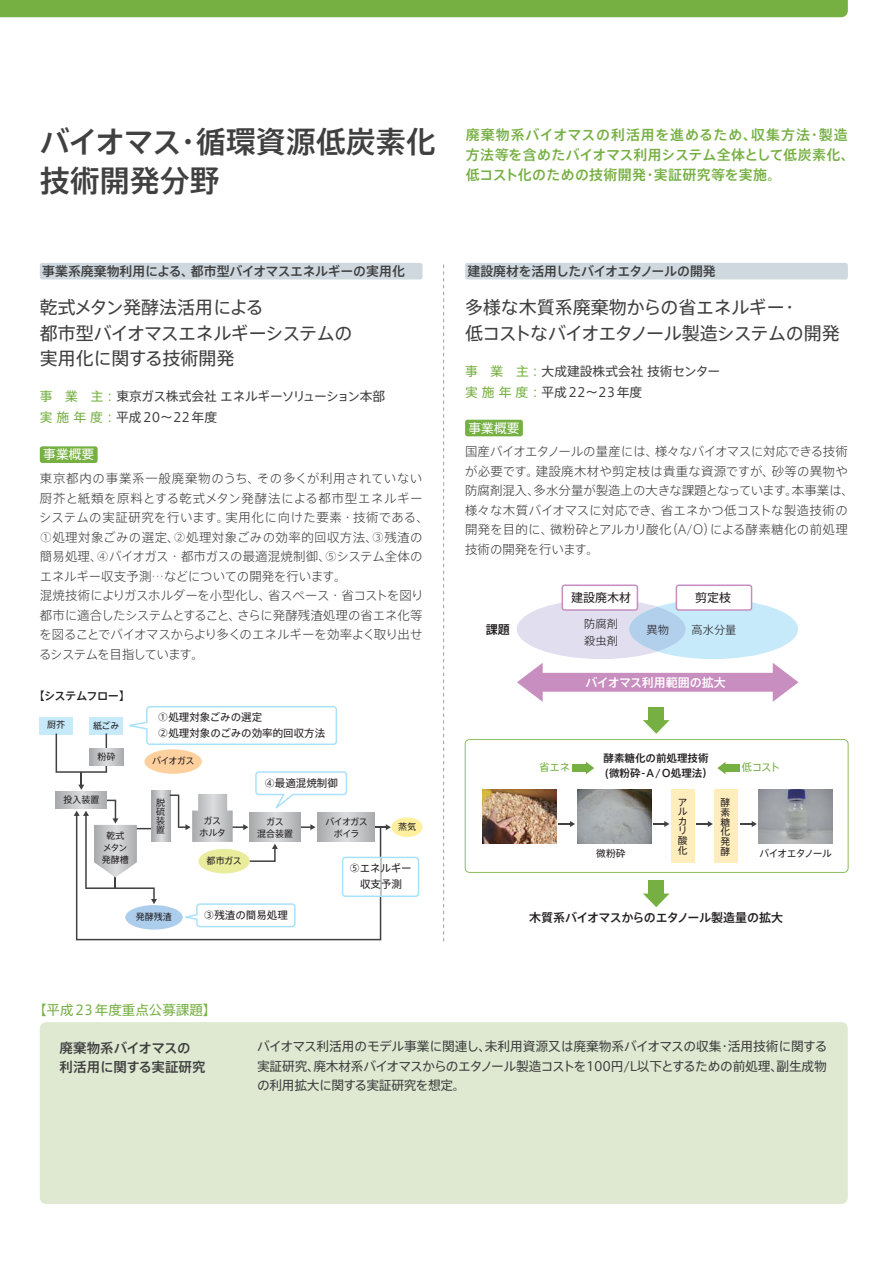
<style>
.page{position:relative;width:893px;height:1263px;background:#fff}
.page>*{position:absolute;margin:0;border:0;box-sizing:border-box;transform-origin:0 0}
.t1{font:30px/39px "Axis Std Medium 90 pv RKSJ H";color:#404041}
.t2{font:18px/25.5px "Axis Std Regular 90 pv RKSJ H";letter-spacing:-.02em;color:#404041}
.t3{font:13.95px/20.2px "Axis Std Medium 90 pv RKSJ H";letter-spacing:.025em;color:#76b043}
.t4{font:13.5px/19.5px "Axis Std Medium 90 pv RKSJ H";color:#404041}
.t5{font:13.5px "Axis Std Regular 90 pv RKSJ H";color:#76b043}
.t6{font:12.9px "Axis Std Medium 90 pv RKSJ H";letter-spacing:-.01em;color:#404041}
.t7{font:12.75px/19.5px "Axis Std Regular 90 pv RKSJ H";letter-spacing:-.02em;color:#404041}
.t8{font:12.75px/21px "Axis Std Regular 90 pv RKSJ H";color:#404041}
.t9{font:12.75px "Axis Std Regular 90 pv RKSJ H";color:#fff}
.t10{font:12.45px/19.5px "Axis Std Light 90 pv RKSJ H";color:#404041}
.t11{font:12px "Axis Std Medium 90 pv RKSJ H";letter-spacing:-.015em;color:#231f20}
.t12{font:12px "Axis Std Medium 90 pv RKSJ H";color:#fff}
.t13{font:12px "Axis Std Regular 90 pv RKSJ H";color:#231f20}
.t14{font:11.25px/16.5px "Axis Std Light 90 pv RKSJ H";color:#231f20}
.t15{font:11.25px "Axis Std Medium 90 pv RKSJ H";letter-spacing:-.06em;color:#231f20}
.t16{font:10.5px/16.5px "Axis Std Regular 90 pv RKSJ H";color:#231f20}
.t17{font:10.5px/15px "Axis Std Medium 90 pv RKSJ H";color:#231f20}
.t18{font:10.5px "Axis Std Regular 90 pv RKSJ H";letter-spacing:-.04em;color:#76b043}
.t19{font:9.75px/9.6px "Axis Std Regular 90 pv RKSJ H";letter-spacing:-.05em;color:#231f20}
.t20{font:9px/12px "Axis Std Regular 90 pv RKSJ H";letter-spacing:-.02em;color:#231f20;text-align:center}
.t21{font:9px/12px "Axis Std Regular 90 pv RKSJ H";letter-spacing:-.07em;color:#231f20;text-align:center}
.s1{color:#76b043}
</style>
<div class="page">
<div style="left:40px;top:1022px;width:808px;height:182px;background:#dfe9d1;border-radius:6px"></div>
<svg style="left:465px;top:739px;width:383px;height:134px"></svg>
<svg style="left:444px;top:265px;width:1px;height:676px"></svg>
<div style="left:0;top:0;width:848px;height:17px;background:#76b043"></div>
<div style="left:40px;top:263px;width:382px;height:16px;background:#ced8de;border-radius:3px"></div>
<div style="left:40px;top:446px;width:58px;height:17px;background:#76b043;border-radius:3px"></div>
<div style="left:465px;top:420px;width:58px;height:16px;background:#76b043;border-radius:3px"></div>
<div style="left:465px;top:263px;width:383px;height:16px;background:#ced8de;border-radius:3px"></div>
<div style="left:40px;top:717px;width:33px;height:17px;background:#c7eafb"></div>
<div style="left:391px;top:817px;width:31px;height:20px;background:#fff0a0;border-radius:50%"></div>
<svg style="left:559px;top:821px;width:16px;height:6px"></svg>
<svg style="left:653px;top:821px;width:16px;height:6px"></svg>
<svg style="left:696px;top:821px;width:17px;height:6px"></svg>
<svg style="left:740px;top:821px;width:17px;height:6px"></svg>
<svg style="left:56px;top:706px;width:363px;height:234px"></svg>
<svg style="left:643px;top:720px;width:26px;height:14px"></svg>
<div style="left:648px;top:707px;width:16px;height:13px;background:#76b043"></div>
<svg style="left:643px;top:894px;width:26px;height:13px"></svg>
<div style="left:648px;top:880px;width:16px;height:14px;background:#76b043"></div>
<div style="left:572px;top:764px;width:14px;height:8px;background:#76b043"></div>
<svg style="left:586px;top:762px;width:8px;height:12px"></svg>
<div style="left:725px;top:764px;width:14px;height:8px;background:#76b043"></div>
<svg style="left:717px;top:762px;width:8px;height:12px"></svg>
<img style="left:482px;top:789px;width:74px;height:55px">
<img style="left:577px;top:789px;width:74px;height:55px">
<img style="left:758px;top:789px;width:74px;height:55px">
<div style="left:671px;top:789px;width:23px;height:74px;background:#ffeebc"></div>
<div style="left:714px;top:789px;width:24px;height:74px;background:#ffeebc"></div>
<svg style="left:517px;top:585px;width:281px;height:117px"></svg>
<h1 class="t1" style="left:40px;top:126px;width:397px">バイオマス・循環資源低炭素化技術開発分野</h1>
<p class="t6" style="left:42px;top:266px;width:364px">事業系廃棄物利用による、都市型バイオマスエネルギーの実用化</p>
<h2 class="t2" style="left:40px;top:297px;width:314px">乾式メタン発酵法活用による<br>都市型バイオマスエネルギーシステムの実用化に関する技術開発</h2>
<p class="t7" style="left:40px;top:388px;width:347px;line-height:21px"><span class="s1">事　業　主：</span>東京ガス株式会社 エネルギーソリューション本部<span class="s1">実 施 年 度：</span>平成20～22年度</p>
<p class="t9" style="left:43px;top:450px;width:52px">事業概要</p>
<p class="t10" style="left:39px;top:470px;width:391px">東京都内の事業系一般廃棄物のうち、その多くが利用されていない厨芥と紙類を原料とする乾式メタン発酵法による都市型エネルギーシステムの実証研究を行います。実用化に向けた要素・技術である、①処理対象ごみの選定、②処理対象ごみの効率的回収方法、③残渣の簡易処理、④バイオガス・都市ガスの最適混焼制御、⑤システム全体のエネルギー収支予測…などについての開発を行います。<br>混焼技術によりガスホルダーを小型化し、省スペース・省コストを図り都市に適合したシステムとすること、さらに発酵残渣処理の省エネ化等を図ることでバイオマスからより多くのエネルギーを効率よく取り出せるシステムを目指しています。</p>
<p class="t15" style="left:33px;top:691px;width:98px">【システムフロー】</p>
<p class="t20" style="left:47px;top:720px;width:19px">厨芥</p>
<p class="t20" style="left:93px;top:721px;width:28px">紙ごみ</p>
<p class="t16" style="left:158px;top:710px;width:169px">①処理対象ごみの選定<br>②処理対象のごみの効率的回収方法</p>
<p class="t16" style="left:264px;top:776px;width:75px">④最適混焼制御</p>
<p class="t20" style="left:97px;top:752px;width:19px">粉砕</p>
<p class="t20" style="left:152px;top:756px;width:44px">バイオガス</p>
<p class="t20" style="left:63px;top:795px;width:38px">投入装置</p>
<p class="t20" style="left:156px;top:799px;width:10px;line-height:9px;text-align:justify">脱硫装置</p>
<p class="t20" style="left:102px;top:831px;width:28px">乾式メタン発酵槽</p>
<p class="t20" style="left:136px;top:912px;width:37px">発酵残渣</p>
<p class="t20" style="left:199px;top:816px;width:28px">ガスホルタ</p>
<p class="t20" style="left:257px;top:816px;width:37px">ガス<br>混合装置</p>
<p class="t21" style="left:325px;top:816px;width:44px">バイオガスボイラ</p>
<p class="t20" style="left:398px;top:822px;width:19px">蒸気</p>
<p class="t20" style="left:207px;top:856px;width:37px">都市ガス</p>
<p class="t16" style="left:350px;top:861px;width:63px">⑤エネルギー　収支予測</p>
<p class="t16" style="left:204px;top:908px;width:85px">③残渣の簡易処理</p>
<p class="t3" style="left:466px;top:126px;width:390px">廃棄物系バイオマスの利活用を進めるため、収集方法・製造方法等を含めたバイオマス利用システム全体として低炭素化、低コスト化のための技術開発・実証研究等を実施。</p>
<p class="t6" style="left:467px;top:266px;width:250px">建設廃材を活用したバイオエタノールの開発</p>
<h2 class="t2" style="left:465px;top:297px;width:376px">多様な木質系廃棄物からの省エネルギー・<br>低コストなバイオエタノール製造システムの開発</h2>
<p class="t8" style="left:465px;top:362px;width:257px"><span class="s1">事　業　主：</span>大成建設株式会社 技術センター<span class="s1">実 施 年 度：</span>平成22～23年度</p>
<p class="t9" style="left:468px;top:423px;width:52px">事業概要</p>
<p class="t10" style="left:465px;top:444px;width:391px">国産バイオエタノールの量産には、様々なバイオマスに対応できる技術が必要です。建設廃木材や剪定枝は貴重な資源ですが、砂等の異物や防腐剤混入、多水分量が製造上の大きな課題となっています。本事業は、様々な木質バイオマスに対応でき、省エネかつ低コストな製造技術の開発を目的に、微粉砕とアルカリ酸化（A/O）による酵素糖化の前処理技術の開発を行います。</p>
<p class="t13" style="left:571px;top:593px;width:61px">建設廃木材</p>
<p class="t13" style="left:695px;top:593px;width:37px">剪定枝</p>
<p class="t14" style="left:584px;top:617px;width:35px">防腐剤殺虫剤</p>
<p class="t11" style="left:486px;top:625px;width:25px">課題</p>
<p class="t14" style="left:646px;top:623px;width:24px">異物</p>
<p class="t14" style="left:691px;top:623px;width:46px">高水分量</p>
<p class="t12" style="left:585px;top:678px;width:142px">バイオマス利用範囲の拡大</p>
<p class="t17" style="left:604px;top:752px;width:111px">酵素糖化の前処理技術(微粉砕-A/O処理法）</p>
<p class="t18" style="left:539px;top:763px;width:33px">省エネ</p>
<p class="t18" style="left:741px;top:763px;width:40px">低コスト</p>
<p class="t19" style="left:678px;top:799px;width:11px">アルカリ酸化</p>
<p class="t19" style="left:720px;top:799px;width:11px;text-align:justify">酵素糖化発酵</p>
<p class="t19" style="left:596px;top:849px;width:31px">微粉砕</p>
<p class="t19" style="left:759px;top:849px;width:74px">バイオエタノール</p>
<p class="t11" style="left:529px;top:913px;width:256px">木質系バイオマスからのエタノール製造量の拡大</p>
<p class="t5" style="left:33px;top:1005px;width:185px">【平成23年度重点公募課題】</p>
<p class="t4" style="left:60px;top:1040px;width:147px">廃棄物系バイオマスの利活用に関する実証研究</p>
<p class="t7" style="left:257px;top:1038px;width:572px;text-align:justify">バイオマス利活用のモデル事業に関連し、未利用資源又は廃棄物系バイオマスの収集・活用技術に関する実証研究、廃木材系バイオマスからのエタノール製造コストを100円/L以下とするための前処理、副生成物の利用拡大に関する実証研究を想定。</p>
</div>
